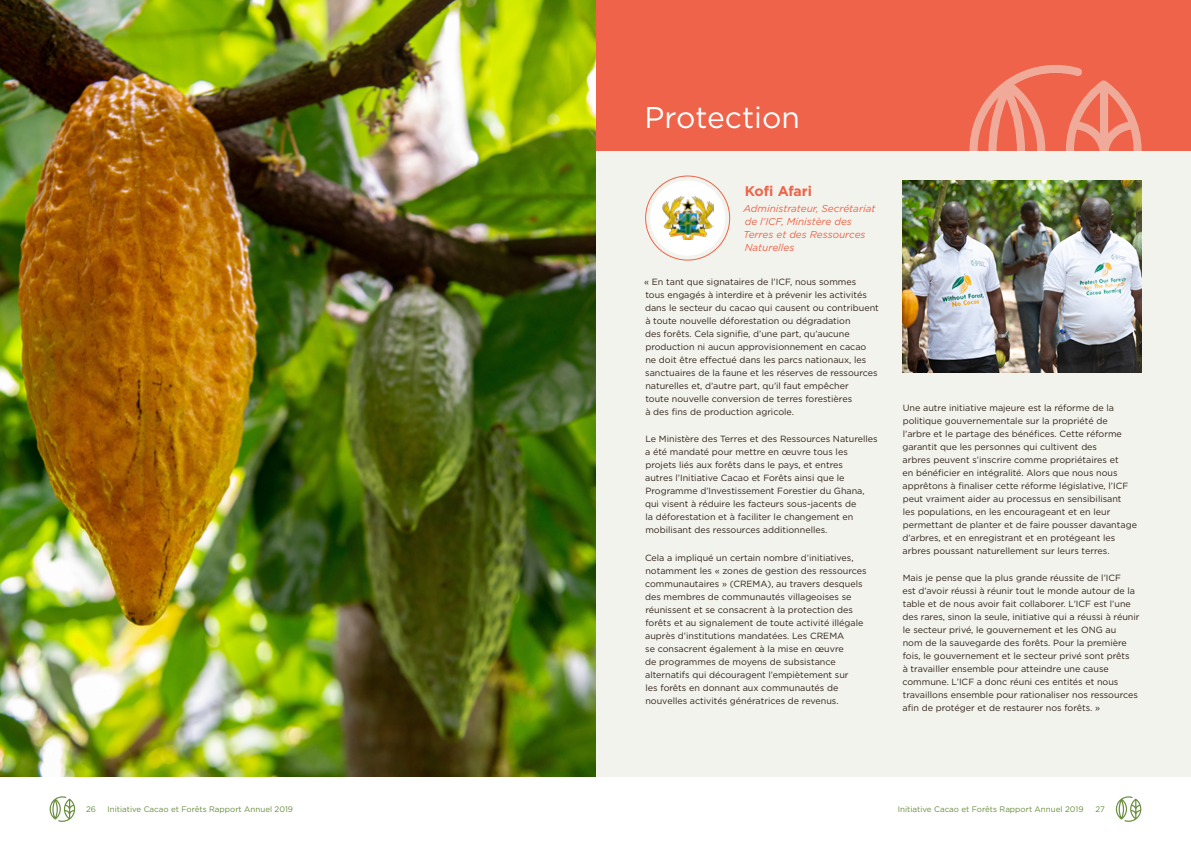
<style>
.page{position:relative;width:1191px;height:842px;background:#fff}
.page>*{position:absolute;margin:0;border:0;box-sizing:border-box;transform-origin:0 0}
.t1{font:30px "Gotham";color:#fff}
.t2{font:700 14px "Gotham";letter-spacing:-.01em;color:#ee6349}
.t3{font:italic 10px/13px "Gotham";color:#ee6349}
.t4{font:9px/13px "Gotham";color:#30231b}
.t5{font:8px "Gotham";color:#688e3e}
</style>
<div class="page">
<div style="left:595px;top:0;width:596px;height:777px;background:#f2f3ec"></div>
<svg style="left:50px;top:796px;width:25px;height:26px"></svg>
<svg style="left:1115px;top:796px;width:26px;height:26px"></svg>
<div style="left:595px;top:0;width:596px;height:150px;background:#ee6349"></div>
<svg style="left:969px;top:65px;width:172px;height:86px"></svg>
<img style="left:0;top:0;width:595px;height:777px">
<div style="left:650px;top:180px;width:75px;height:76px;background:#fff;border-radius:50%"></div>
<img style="left:662px;top:197px;width:51px;height:42px">
<img style="left:902px;top:180px;width:239px;height:192px">
<h1 class="t1" style="left:644px;top:98px;width:157px">Protection</h1>
<h2 class="t2" style="left:745px;top:182px;width:69px">Kofi Afari</h2>
<p class="t3" style="left:743px;top:202px;width:133px">Administrateur, Secrétariat de l’ICF, Ministère des<br>Terres et des Ressources<br>Naturelles</p>
<p class="t4" style="left:644px;top:275px;width:236px">« En tant que signataires de l’ICF, nous sommes<br>tous engagés à interdire et à prévenir les activités dans le secteur du cacao qui causent ou contribuent à toute nouvelle déforestation ou dégradation<br>des forêts. Cela signifie, d’une part, qu’aucune production ni aucun approvisionnement en cacao<br>ne doit être effectué dans les parcs nationaux, les sanctuaires de la faune et les réserves de ressources naturelles et, d’autre part, qu’il faut empêcher<br>toute nouvelle conversion de terres forestières<br>à des fins de production agricole.</p>
<p class="t4" style="left:645px;top:433px;width:234px">Le Ministère des Terres et des Ressources Naturelles a été mandaté pour mettre en œuvre tous les projets liés aux forêts dans le pays, et entres<br>autres l’Initiative Cacao et Forêts ainsi que le Programme d’Investissement Forestier du Ghana, qui visent à réduire les facteurs sous-jacents de<br>la déforestation et à faciliter le changement en mobilisant des ressources additionnelles.</p>
<p class="t4" style="left:645px;top:551px;width:223px">Cela a impliqué un certain nombre d’initiatives, notamment les « zones de gestion des ressources communautaires » (CREMA), au travers desquels des membres de communautés villageoises se réunissent et se consacrent à la protection des forêts et au signalement de toute activité illégale auprès d’institutions mandatées. Les CREMA<br>se consacrent également à la mise en œuvre<br>de programmes de moyens de subsistance alternatifs qui découragent l’empiètement sur<br>les forêts en donnant aux communautés de nouvelles activités génératrices de revenus.</p>
<p class="t4" style="left:902px;top:401px;width:236px">Une autre initiative majeure est la réforme de la politique gouvernementale sur la propriété de l’arbre et le partage des bénéfices. Cette réforme garantit que les personnes qui cultivent des<br>arbres peuvent s’inscrire comme propriétaires et<br>en bénéficier en intégralité. Alors que nous nous apprêtons à finaliser cette réforme législative, l’ICF peut vraiment aider au processus en sensibilisant<br>les populations, en les encourageant et en leur permettant de planter et de faire pousser davantage d’arbres, et en enregistrant et en protégeant les arbres poussant naturellement sur leurs terres.</p>
<p class="t4" style="left:902px;top:571px;width:238px">Mais je pense que la plus grande réussite de l’ICF<br>est d’avoir réussi à réunir tout le monde autour de la table et de nous avoir fait collaborer. L’ICF est l’une des rares, sinon la seule, initiative qui a réussi à réunir le secteur privé, le gouvernement et les ONG au<br>nom de la sauvegarde des forêts. Pour la première fois, le gouvernement et le secteur privé sont prêts<br>à travailler ensemble pour atteindre une cause commune. L’ICF a donc réuni ces entités et nous travaillons ensemble pour rationaliser nos ressources afin de protéger et de restaurer nos forêts. »</p>
<p class="t5" style="left:86px;top:804px;width:11px">26</p>
<p class="t5" style="left:107px;top:804px;width:187px">Initiative Cacao et Forêts Rapport Annuel 2019</p>
<p class="t5" style="left:898px;top:804px;width:187px">Initiative Cacao et Forêts Rapport Annuel 2019</p>
<p class="t5" style="left:1095px;top:804px;width:11px">27</p>
</div>
